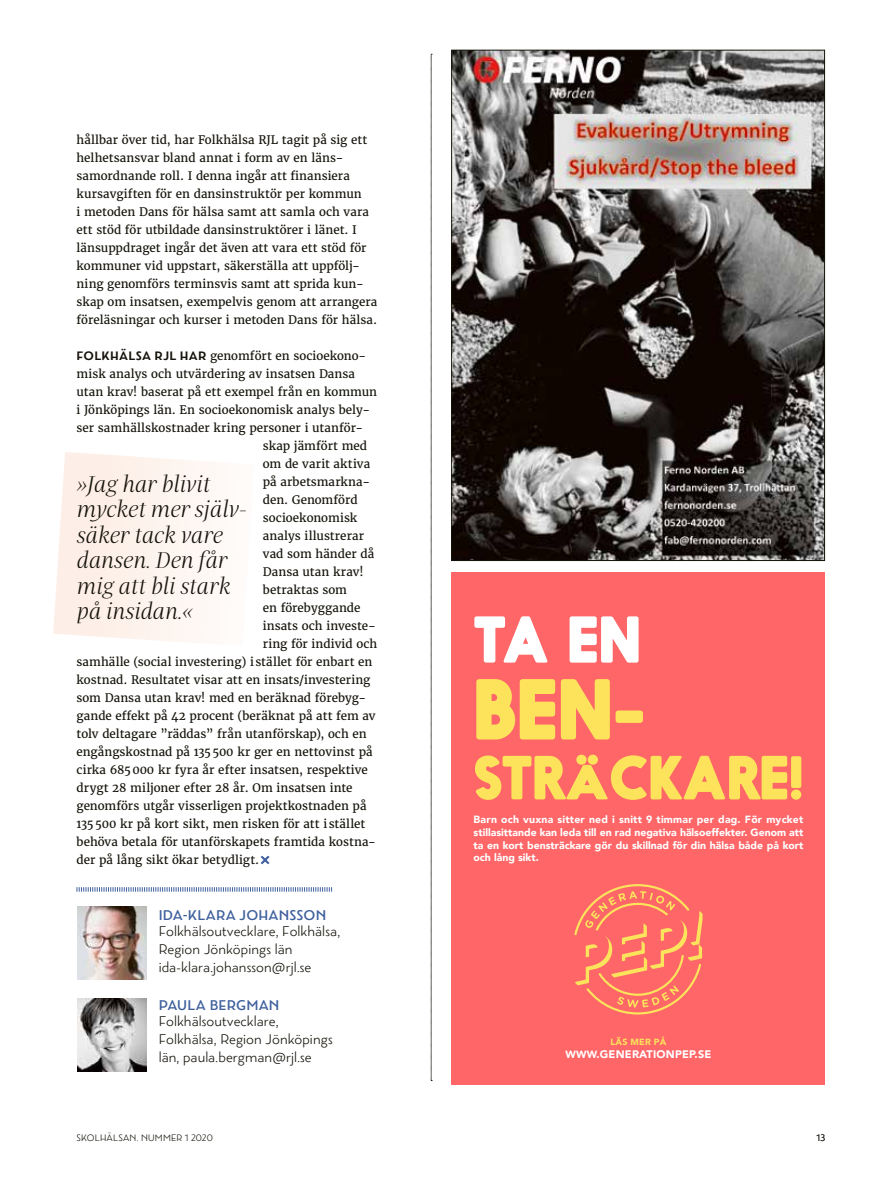
<style>
.page{position:relative;width:893px;height:1191px;background:#fff}
.page>*{position:absolute;margin:0;border:0;box-sizing:border-box;transform-origin:0 0}
.t1{font:80.7px "Nanami Round Special Hvy";color:#fde25b}
.t2{font:61.65px "Nanami Round Special Hvy";color:#fff}
.t3{font:58.2px "Nanami Round Special Hvy";color:#fde25b}
.t4{font:italic 300 22.5px/25.5px "Praho Pro";color:#15130b}
.t5{font:300 13.5px/18px "Rosina";letter-spacing:.005em;color:#15130b}
.t6{font:500 13.5px "Rosina";letter-spacing:.01em;color:#3f609d}
.t7{font:11.7px/18px "Merriweather";letter-spacing:.005em;color:#15130b}
.t8{font:900 10.95px "Avenir LT";letter-spacing:.02em;color:#fff}
.t9{font:900 10.5px/12.6px "Avenir LT";color:#fff;text-align:justify}
.t10{font:300 9px "Rosina";letter-spacing:.02em;color:#15130b}
.t11{font:900 9px "Avenir LT";letter-spacing:.02em;color:#fde25b}
.s1{font-family:"Rosina";font-weight:700}
.s2{font-size:10.5px}
</style>
<div class="page">
<svg style="left:53px;top:452px;width:161px;height:191px"></svg>
<svg style="left:261px;top:855px;width:9px;height:9px"></svg>
<img style="left:77px;top:906px;width:69px;height:73px">
<img style="left:77px;top:999px;width:69px;height:72px">
<svg style="left:77px;top:887px;width:255px;height:4px"></svg>
<img style="left:453px;top:52px;width:370px;height:507px">
<svg style="left:431px;top:54px;width:1px;height:1027px"></svg>
<div style="left:451px;top:572px;width:374px;height:512px;background:#fe6668"></div>
<svg style="left:574px;top:884px;width:129px;height:130px"></svg>
<p class="t7" style="left:77px;top:131px;width:302px">hållbar över tid, har Folkhälsa RJL tagit på sig ett helhetsansvar bland annat i form av en läns&shy;samordnande roll. I denna ingår att finansiera kursavgiften för en dansinstruktör per kommun<br>i metoden Dans för hälsa samt att samla och vara ett stöd för utbildade dansinstruktörer i länet. I länsuppdraget ingår det även att vara ett stöd för kommuner vid uppstart, säkerställa att uppfölj&shy;ning genomförs terminsvis samt att sprida kun&shy;skap om insatsen, exempelvis genom att arrangera föreläsningar och kurser i metoden Dans för hälsa.</p>
<p class="t7" style="left:77px;top:347px;width:291px"><span class="s1">FOLKHÄLSA RJL HAR</span> genomfört en socioekono-</p>
<p class="t7" style="left:77px;top:365px;width:280px">misk analys och utvärdering av insatsen Dansa</p>
<p class="t7" style="left:77px;top:383px;width:302px">utan krav! baserat på ett exempel från en kommun</p>
<p class="t7" style="left:77px;top:401px;width:295px">i Jönköpings län. En socioekonomisk analys bely-</p>
<p class="t7" style="left:77px;top:419px;width:288px">ser samhällskostnader kring personer i utanför-</p>
<p class="t7" style="left:263px;top:437px;width:106px">skap jämfört med</p>
<p class="t7" style="left:263px;top:455px;width:109px">om de varit aktiva</p>
<p class="t7" style="left:263px;top:473px;width:109px">på arbetsmarkna-</p>
<p class="t7" style="left:263px;top:491px;width:96px">den. Genomförd</p>
<p class="t7" style="left:263px;top:509px;width:96px">socioekonomisk</p>
<p class="t7" style="left:263px;top:527px;width:103px">analys illustrerar</p>
<p class="t7" style="left:263px;top:545px;width:113px">vad som händer då</p>
<p class="t7" style="left:263px;top:563px;width:102px">Dansa utan krav!</p>
<p class="t7" style="left:263px;top:581px;width:86px">betraktas som</p>
<p class="t7" style="left:263px;top:599px;width:99px">en förebyggande</p>
<p class="t7" style="left:263px;top:617px;width:114px">insats och investe-</p>
<p class="t7" style="left:263px;top:635px;width:116px">ring för individ och</p>
<p class="t7" style="left:77px;top:653px;width:297px">samhälle (social investering) istället för enbart en</p>
<p class="t7" style="left:77px;top:671px;width:295px">kostnad. Resultatet visar att en insats/investering</p>
<p class="t7" style="left:77px;top:689px;width:291px">som Dansa utan krav! med en beräknad förebyg-</p>
<p class="t7" style="left:77px;top:707px;width:301px">gande effekt på 42 procent (beräknat på att fem av</p>
<p class="t7" style="left:77px;top:725px;width:292px">tolv deltagare ”räddas” från utanförskap), och en</p>
<p class="t7" style="left:77px;top:743px;width:298px">engångskostnad på 135500 kr ger en nettovinst på</p>
<p class="t7" style="left:77px;top:761px;width:293px">cirka 685000 kr fyra år efter insatsen, respektive</p>
<p class="t7" style="left:77px;top:779px;width:277px">drygt 28 miljoner efter 28 år. Om insatsen inte</p>
<p class="t7" style="left:77px;top:797px;width:291px">genomförs utgår visserligen projektkostnaden på</p>
<p class="t7" style="left:77px;top:815px;width:290px">135500 kr på kort sikt, men risken för att istället</p>
<p class="t7" style="left:77px;top:833px;width:301px">behöva betala för utanförskapets framtida kostna-</p>
<p class="t7" style="left:77px;top:851px;width:184px">der på lång sikt ökar betydligt.</p>
<h3 class="t4" style="left:77px;top:469px;width:172px">»Jag har blivit mycket mer själv&shy;säker tack vare dansen. Den får mig att bli stark på insidan.«</h3>
<p class="t6" style="left:159px;top:906px;width:169px">IDA-KLARA JOHANSSON</p>
<p class="t5" style="left:159px;top:922px;width:183px">Folkhälsoutvecklare, Folkhälsa,<br>Region Jönköpings län ida-klara.johansson@rjl.se</p>
<p class="t6" style="left:159px;top:995px;width:122px">PAULA BERGMAN</p>
<p class="t5" style="left:159px;top:1012px;width:175px">Folkhälsoutvecklare,<br>Folkhälsa, Region Jönköpings län, paula.bergman@rjl.se</p>
<h2 class="t2" style="left:474px;top:613px;width:169px">TA EN</h2>
<h1 class="t1" style="left:474px;top:674px;width:174px">BEN-</h1>
<h3 class="t3" style="left:474px;top:752px;width:331px">STRÄCKARE!</h3>
<p class="t9" style="left:474px;top:813px;width:331px">Barn och vuxna sitter ned i snitt 9 timmar per dag. För mycket stillasittande kan leda till en rad negativa hälsoeffekter. Genom att ta en kort bensträckare gör du skillnad för din hälsa både på kort och lång sikt.</p>
<p class="t11" style="left:611px;top:1036px;width:57px">LÄS MER PÅ</p>
<p class="t8" style="left:566px;top:1047px;width:147px"><span class="s2">WWW.</span>GENERATIONPEP.SE</p>
<p class="t10" style="left:77px;top:1131px;width:138px">SKOLHÄLSAN. NUMMER 1 2020</p>
<p class="t10" style="left:816px;top:1131px;width:10px">13</p>
</div>
